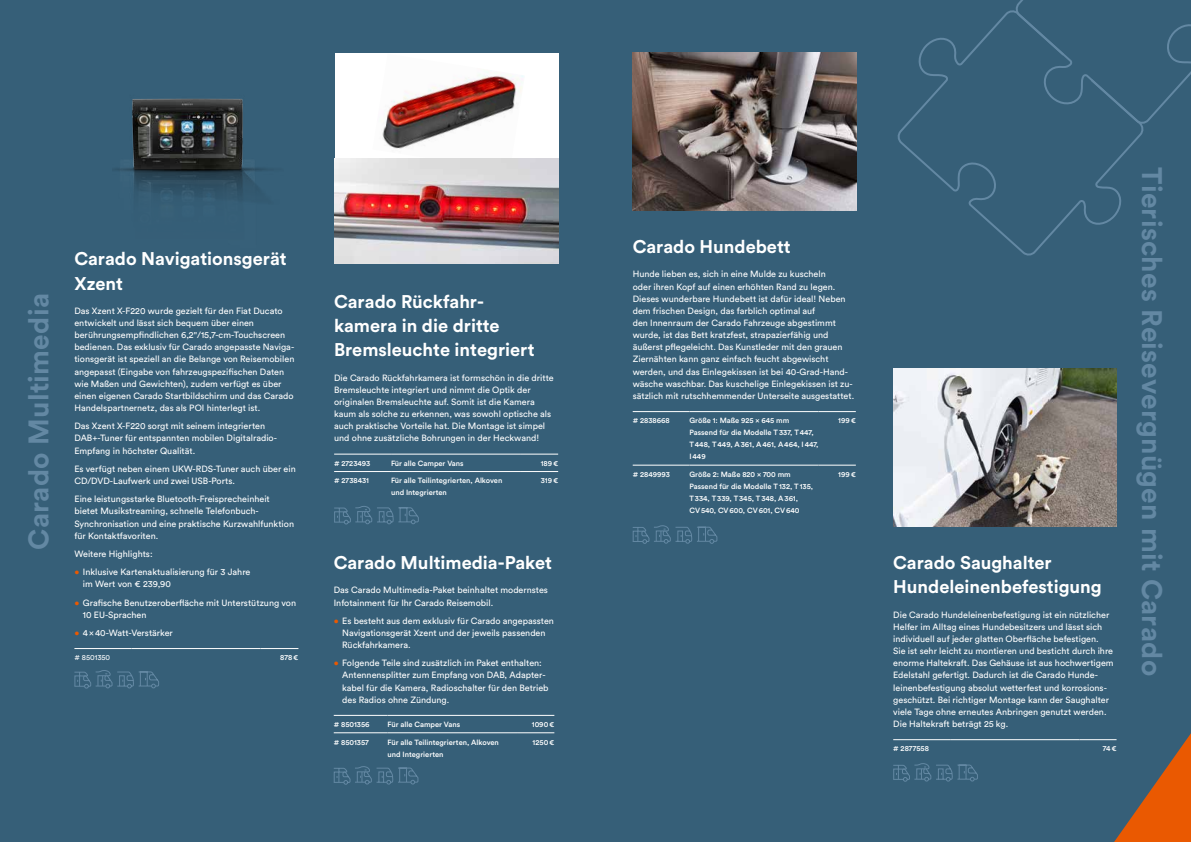
<style>
.page{position:relative;width:1191px;height:842px;background:#365f78}
.page>*{position:absolute;margin:0;border:0;box-sizing:border-box;transform-origin:0 0}
.t1{font:700 28px "Circular Std";letter-spacing:.01em;color:#6388a3}
.t2{font:700 18.2px/24.3px "Circular Std";color:#fff}
.t3{font:9px/12.2px "Circular Std";color:#fff}
.t4{font:500 7.5px/12.1px "Circular Std";color:#fff}
.t5{font:7.5px "Circular Std";color:#fff}
.s1{color:#ea5901}
</style>
<div class="page">
<svg style="left:1114px;top:733px;width:77px;height:109px"></svg>
<svg style="left:897px;top:10px;width:247px;height:246px"></svg>
<svg style="left:1013px;top:0;width:178px;height:127px"></svg>
<hr style="left:632px;top:411px;width:57px;height:1px;background:#fff">
<hr style="left:689px;top:411px;width:129px;height:1px;background:#fff">
<hr style="left:818px;top:411px;width:38px;height:1px;background:#fff">
<hr style="left:632px;top:465px;width:57px;height:1px;background:#fff">
<hr style="left:689px;top:465px;width:129px;height:1px;background:#fff">
<hr style="left:818px;top:465px;width:38px;height:1px;background:#fff">
<svg style="left:632px;top:525px;width:86px;height:19px"></svg>
<hr style="left:893px;top:739px;width:57px;height:1px;background:#fff">
<hr style="left:950px;top:739px;width:129px;height:1px;background:#fff">
<hr style="left:1079px;top:739px;width:37px;height:1px;background:#fff">
<svg style="left:893px;top:763px;width:85px;height:19px"></svg>
<hr style="left:74px;top:648px;width:57px;height:1px;background:#fff">
<hr style="left:131px;top:648px;width:129px;height:1px;background:#fff">
<hr style="left:260px;top:648px;width:38px;height:1px;background:#fff">
<svg style="left:74px;top:670px;width:85px;height:19px"></svg>
<hr style="left:334px;top:715px;width:53px;height:1px;background:#fff">
<hr style="left:387px;top:715px;width:130px;height:1px;background:#fff">
<hr style="left:517px;top:715px;width:37px;height:1px;background:#fff">
<hr style="left:334px;top:732px;width:53px;height:1px;background:#fff">
<hr style="left:387px;top:732px;width:130px;height:1px;background:#fff">
<hr style="left:517px;top:732px;width:37px;height:1px;background:#fff">
<svg style="left:333px;top:766px;width:86px;height:19px"></svg>
<hr style="left:334px;top:454px;width:57px;height:1px;background:#fff">
<hr style="left:391px;top:454px;width:130px;height:1px;background:#fff">
<hr style="left:521px;top:454px;width:37px;height:1px;background:#fff">
<hr style="left:334px;top:471px;width:57px;height:1px;background:#fff">
<hr style="left:391px;top:471px;width:130px;height:1px;background:#fff">
<hr style="left:521px;top:471px;width:37px;height:1px;background:#fff">
<svg style="left:334px;top:506px;width:85px;height:19px"></svg>
<img style="left:115px;top:98px;width:153px;height:103px">
<div style="left:335px;top:53px;width:223px;height:106px;background:#fff"></div>
<img style="left:372px;top:71px;width:153px;height:88px">
<img style="left:335px;top:159px;width:223px;height:104px">
<img style="left:632px;top:53px;width:224px;height:157px">
<img style="left:893px;top:368px;width:223px;height:158px">
<h1 class="t1" style="left:21px;top:550px;width:258px;rotate:-90deg">Carado Multimedia</h1>
<h2 class="t2" style="left:74px;top:246px;width:214px">Carado Navigationsgerät<br>Xzent</h2>
<p class="t3" style="left:74px;top:304px;width:221px">Das Xzent X-F220 wurde gezielt für den Fiat Ducato entwickelt und lässt sich bequem über einen berührungsempfindlichen 6,2"/15,7-cm-Touchscreen bedienen. Das exklusiv für Carado angepasste Naviga&shy;tionsgerät ist speziell an die Belange von Reisemobilen angepasst (Eingabe von fahrzeugspezifischen Daten wie Maßen und Gewichten), zudem verfügt es über einen eigenen Carado Startbildschirm und das Carado Handelspartnernetz, das als POI hinterlegt ist.</p>
<p class="t3" style="left:74px;top:420px;width:204px">Das Xzent X-F220 sorgt mit seinem integrierten<br>DAB+-Tuner für entspannten mobilen Digitalradio-<br>Empfang in höchster Qualität.</p>
<p class="t3" style="left:74px;top:462px;width:223px">Es verfügt neben einem UKW-RDS-Tuner auch über ein<br>CD/DVD-Laufwerk und zwei USB-Ports.</p>
<p class="t3" style="left:74px;top:493px;width:221px">Eine leistungsstarke Bluetooth-Freisprecheinheit bietet Musikstreaming, schnelle Telefonbuch-Synchronisation und eine praktische Kurzwahlfunktion für Kontaktfavoriten.</p>
<p class="t3" style="left:74px;top:547px;width:80px">Weitere Highlights:</p>
<p class="t3" style="left:83px;top:566px;width:169px;text-indent:-9px"><span class="s1">•</span> Inklusive Kartenaktualisierung für 3 Jahre im Wert von € 239,90</p>
<p class="t3" style="left:83px;top:596px;width:215px;text-indent:-9px"><span class="s1">•</span> Grafische Benutzeroberfläche mit Unterstützung von<br>10 EU-Sprachen</p>
<p class="t3" style="left:74px;top:626px;width:100px"><span class="s1">•</span> 4×40-Watt-Verstärker</p>
<p class="t5" style="left:74px;top:653px;width:37px"># 8501350</p>
<p class="t4" style="left:280px;top:651px;width:20px">878€</p>
<h2 class="t2" style="left:334px;top:289px;width:202px">Carado Rückfahr&shy;kamera in die dritte<br>Bremsleuchte integriert</h2>
<p class="t3" style="left:334px;top:371px;width:221px">Die Carado Rückfahrkamera ist formschön in die dritte Bremsleuchte integriert und nimmt die Optik der originalen Bremsleuchte auf. Somit ist die Kamera kaum als solche zu erkennen, was sowohl optische als auch praktische Vorteile hat. Die Montage ist simpel und ohne zusätzliche Bohrungen in der Heckwand!</p>
<p class="t4" style="left:334px;top:457px;width:38px"># 2723493</p>
<p class="t4" style="left:391px;top:457px;width:74px">Für alle Camper Vans</p>
<p class="t4" style="left:540px;top:457px;width:19px">189€</p>
<p class="t4" style="left:334px;top:474px;width:36px"># 2738431</p>
<p class="t4" style="left:391px;top:474px;width:113px">Für alle Teilintegrierten, Alkoven und Integrierten</p>
<p class="t4" style="left:541px;top:474px;width:19px">319€</p>
<h2 class="t2" style="left:334px;top:550px;width:220px">Carado Multimedia-Paket</h2>
<p class="t3" style="left:334px;top:584px;width:216px">Das Carado Multimedia-Paket beinhaltet modernstes<br>Infotainment für Ihr Carado Reisemobil.</p>
<p class="t3" style="left:342px;top:614px;width:213px;text-indent:-9px"><span class="s1">•</span> Es besteht aus dem exklusiv für Carado angepassten<br>Navigationsgerät Xzent und der jeweils passenden<br>Rückfahrkamera.</p>
<p class="t3" style="left:342px;top:657px;width:208px;text-indent:-9px"><span class="s1">•</span> Folgende Teile sind zusätzlich im Paket enthalten:<br>Antennensplitter zum Empfang von DAB, Adapter&shy;kabel für die Kamera, Radioschalter für den Betrieb des Radios ohne Zündung.</p>
<p class="t4" style="left:334px;top:718px;width:37px"># 8501356</p>
<p class="t4" style="left:387px;top:718px;width:74px">Für alle Camper Vans</p>
<p class="t4" style="left:532px;top:718px;width:24px">1090€</p>
<p class="t4" style="left:334px;top:736px;width:37px"># 8501357</p>
<p class="t4" style="left:387px;top:736px;width:113px">Für alle Teilintegrierten, Alkoven und Integrierten</p>
<p class="t4" style="left:532px;top:736px;width:23px">1250€</p>
<h2 class="t2" style="left:632px;top:234px;width:159px">Carado Hundebett</h2>
<p class="t3" style="left:632px;top:268px;width:223px">Hunde lieben es, sich in eine Mulde zu kuscheln<br>oder ihren Kopf auf einen erhöhten Rand zu legen.<br>Dieses wunderbare Hundebett ist dafür ideal! Neben dem frischen Design, das farblich optimal auf<br>den Innenraum der Carado Fahrzeuge abgestimmt wurde, ist das Bett kratzfest, strapazierfähig und äußerst pflegeleicht. Das Kunstleder mit den grauen Ziernähten kann ganz einfach feucht abgewischt werden, und das Einlegekissen ist bei 40-Grad-Hand&shy;wäsche waschbar. Das kuschelige Einlegekissen ist zu&shy;sätzlich mit rutschhemmender Unterseite ausgestattet.</p>
<p class="t4" style="left:632px;top:414px;width:38px"># 2838668</p>
<p class="t4" style="left:689px;top:414px;width:131px">Größe 1: Maße 925 × 645 mm<br>Passend für die Modelle T337, T447,<br>T448, T449, A361, A461, A464, I447,<br>I449</p>
<p class="t4" style="left:838px;top:414px;width:19px">199€</p>
<p class="t4" style="left:632px;top:468px;width:39px"># 2849993</p>
<p class="t4" style="left:689px;top:468px;width:125px">Größe 2: Maße 820 × 700 mm<br>Passend für die Modelle T132, T135,<br>T334, T339, T345, T348, A361,<br>CV540, CV600, CV601, CV640</p>
<p class="t4" style="left:838px;top:468px;width:19px">199€</p>
<h2 class="t2" style="left:893px;top:550px;width:210px">Carado Saughalter<br>Hundeleinenbefestigung</h2>
<p class="t3" style="left:893px;top:608px;width:222px">Die Carado Hundeleinenbefestigung ist ein nützlicher Helfer im Alltag eines Hundebesitzers und lässt sich individuell auf jeder glatten Oberfläche befestigen.<br>Sie ist sehr leicht zu montieren und besticht durch ihre enorme Haltekraft. Das Gehäuse ist aus hochwertigem Edelstahl gefertigt. Dadurch ist die Carado Hunde&shy;leinenbefestigung absolut wetterfest und korrosions&shy;geschützt. Bei richtiger Montage kann der Saughalter viele Tage ohne erneutes Anbringen genutzt werden.<br>Die Haltekraft beträgt 25 kg.</p>
<p class="t4" style="left:893px;top:743px;width:37px"># 2877558</p>
<p class="t4" style="left:1102px;top:743px;width:15px">74€</p>
<h1 class="t1" style="left:1170px;top:167px;width:510px;rotate:90deg">Tierisches Reisevergnügen mit Carado</h1>
</div>
